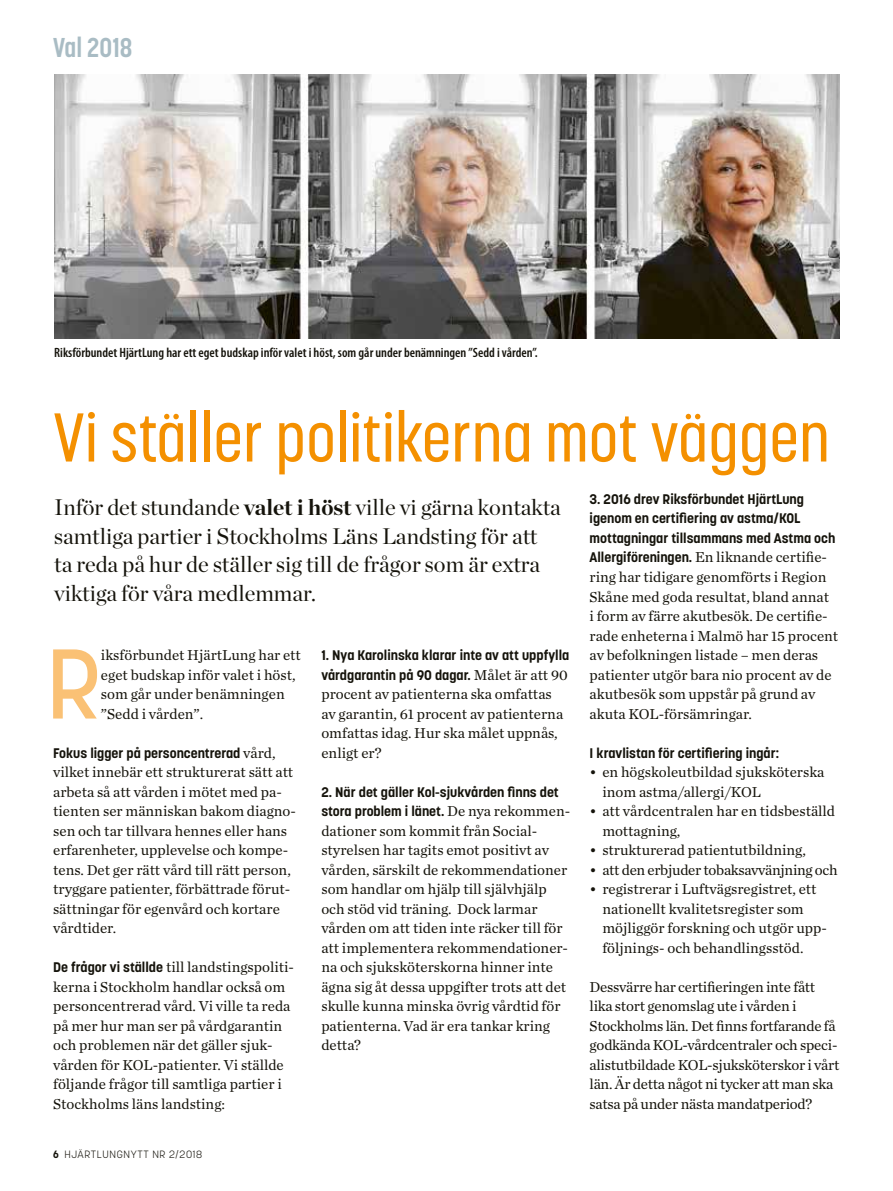
<style>
.page{position:relative;width:893px;height:1191px;background:#fff}
.page>*{position:absolute;margin:0;border:0;box-sizing:border-box;transform-origin:0 0}
.t1{font:500 97.95px "Korolev";color:#fac175}
.t2{font:500 68.25px "Korolev Condensed";color:#f49000}
.t3{font:700 27px "Korolev Condensed";color:#a9bcc4}
.t4{font:22.5px/28.5px "Chronicle Display";color:#15130b}
.t5{font:15px/19.5px "Chronicle Text G1";color:#15130b}
.t6{font:15px "Chronicle Text G1";letter-spacing:-.02em;color:#15130b}
.t7{font:700 13.8px/19.5px "Korolev";color:#15130b}
.t8{font:600 condensed 13.5px "Myriad Pro";color:#15130b}
.t9{font:300 10.5px "Korolev";letter-spacing:.06em;color:#15130b}
.s1{font-family:"Korolev";font-weight:700;font-size:13.8px}
.s2{font-weight:700}
.s3{font-family:"Chronicle Text G1";font-weight:400;font-size:15px}
</style>
<div class="page">
<img style="left:55px;top:75px;width:785px;height:264px">
<h3 class="t3" style="left:53px;top:31px;width:81px">Val 2018</h3>
<p class="t8" style="left:54px;top:344px;width:485px">Riksförbundet HjärtLung har ett eget budskap inför valet i höst, som går under benämningen ”Sedd i vården”.</p>
<h2 class="t2" style="left:53px;top:397px;width:778px">Vi ställer politikerna mot väggen</h2>
<p class="t7" style="left:590px;top:489px;width:247px">3. 2016 drev Riksförbundet HjärtLung igenom en certifiering av astma/KOL mottagningar tillsammans med Astma och</p>
<p class="t5" style="left:590px;top:547px;width:250px"><span class="s1">Allergiföreningen.</span> En liknande certifie&shy;ring har tidigare genomförts i Region Skåne med goda resultat, bland annat<br>i form av färre akutbesök. De certifie&shy;rade enheterna i Malmö har 15 procent av befolkningen listade – men deras patienter utgör bara nio procent av de akutbesök som uppstår på grund av akuta KOL-försämringar.</p>
<p class="t7" style="left:590px;top:743px;width:191px">I kravlistan för certifiering ingår:</p>
<p class="t5" style="left:602px;top:761px;width:224px;text-indent:-13px">• en högskoleutbildad sjuksköterska inom astma/allergi/KOL</p>
<p class="t5" style="left:602px;top:800px;width:234px;text-indent:-13px">• att vårdcentralen har en tidsbeställd mottagning,</p>
<p class="t5" style="left:590px;top:839px;width:218px">• strukturerad patientutbildning,</p>
<p class="t6" style="left:590px;top:858px;width:249px">• att den erbjuder tobaksavvänjning och</p>
<p class="t5" style="left:602px;top:878px;width:226px;text-indent:-13px">• registrerar i Luftvägsregistret, ett nationellt kvalitetsregister som möjliggör forskning och utgör upp&shy;följnings- och behandlingsstöd.</p>
<p class="t5" style="left:590px;top:976px;width:251px">Dessvärre har certifieringen inte fått lika stort genomslag ute i vården i Stockholms län. Det finns fortfarande få godkända KOL-vårdcentraler och speci&shy;alistutbildade KOL-sjuksköterskor i vårt län. Är detta något ni tycker att man ska satsa på under nästa mandatperiod?</p>
<h3 class="t4" style="left:54px;top:491px;width:508px">Inför det stundande <span class="s2">valet i höst</span> ville vi gärna kontakta samtliga partier i Stockholms Läns Landsting för att ta reda på hur de ställer sig till de frågor som är extra viktiga för våra medlemmar.</h3>
<p class="t7" style="left:321px;top:645px;width:249px">1. Nya Karolinska klarar inte av att uppfylla vårdgarantin på 90 dagar. <span class="s3">Målet är att 90</span></p>
<p class="t5" style="left:321px;top:683px;width:243px">procent av patienterna ska omfattas av garantin, 61 procent av patienterna omfattas idag. Hur ska målet uppnås, enligt er?</p>
<p class="t7" style="left:321px;top:782px;width:250px">2. När det gäller Kol-sjukvården finns det stora problem i länet. <span class="s3">De nya rekommen-</span></p>
<p class="t5" style="left:321px;top:820px;width:248px">dationer som kommit från Social&shy;styrelsen har tagits emot positivt av vården, särskilt de rekommendationer som handlar om hjälp till självhjälp och stöd vid träning. Dock larmar vården om att tiden inte räcker till för att implementera rekommendationer&shy;na och sjuksköterskorna hinner inte ägna sig åt dessa uppgifter trots att det skulle kunna minska övrig vårdtid för patienterna. Vad är era tankar kring detta?</p>
<h1 class="t1" style="left:46px;top:622px;width:57px">R</h1>
<p class="t5" style="left:101px;top:644px;width:201px">iksförbundet HjärtLung har ett eget budskap inför valet i höst, som går under benämningen ”Sedd i vården”.</p>
<p class="t7" style="left:53px;top:743px;width:224px">Fokus ligger på personcentrerad <span class="s3">vård,</span></p>
<p class="t5" style="left:53px;top:761px;width:244px">vilket innebär ett strukturerat sätt att arbeta så att vården i mötet med pa&shy;tienten ser människan bakom diagno&shy;sen och tar tillvara hennes eller hans erfarenheter, upplevelse och kompe&shy;tens. Det ger rätt vård till rätt person, tryggare patienter, förbättrade förut&shy;sättningar för egenvård och kortare vårdtider.</p>
<p class="t5" style="left:53px;top:956px;width:242px"><span class="s1">De frågor vi ställde</span> till landstingspoliti&shy;kerna i Stockholm handlar också om personcentrerad vård. Vi ville ta reda på mer hur man ser på vårdgarantin och problemen när det gäller sjuk&shy;vården för KOL-patienter. Vi ställde följande frågor till samtliga partier i Stockholms läns landsting:</p>
<p class="t9" style="left:53px;top:1147px;width:150px"><span class="s2">6</span> HJÄRTLUNGNYTT NR 2/2018</p>
</div>
